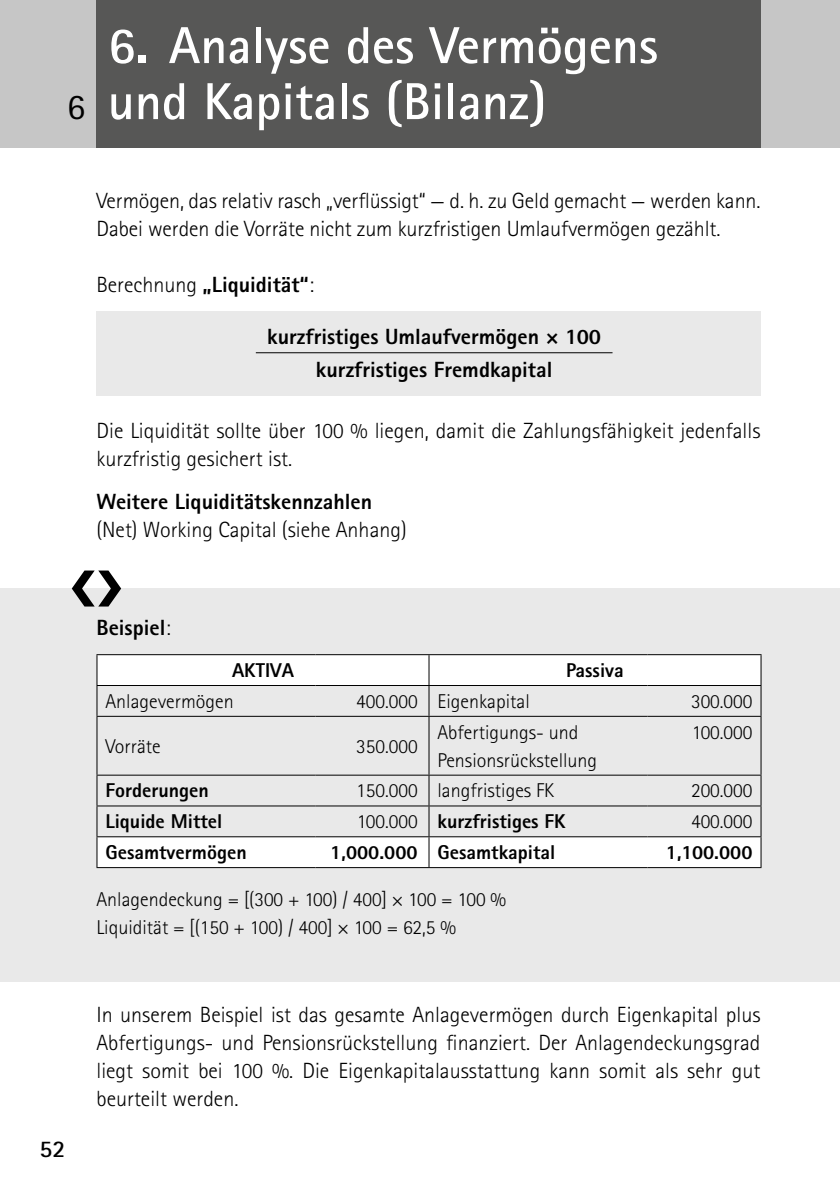
<style>
.page{position:relative;width:840px;height:1191px;background:#fff}
.page>*{position:absolute;margin:0;border:0;box-sizing:border-box;transform-origin:0 0}
.t1{font:700 52px/56px "Rotis Sans Serif Std";color:#fff}
.t2{font:36px "Rotis Sans Serif Std";color:#000}
.t3{font:700 24px "Rotis Sans Serif Std";color:#000}
.t4{font:300 22px/28px "Rotis Sans Serif Std";color:#000}
.t5{font:800 22px/33.6px "Rotis Sans Serif Std";color:#000;text-align:center}
.t6{font:300 20px/28px "Rotis Sans Serif Std";color:#000}
.t7{font:800 20px "Rotis Sans Serif Std";color:#000}
.s1{font-weight:300}
</style>
<div class="page">
<div style="left:0;top:588px;width:839px;height:393px;background:#e9e9e9"></div>
<svg style="left:72px;top:570px;width:49px;height:36px"></svg>
<div style="left:0;top:0;width:839px;height:147px;background:#c6c6c6"></div>
<div style="left:96px;top:0;width:664px;height:147px;background:#575756"></div>
<svg style="left:97px;top:655px;width:663px;height:212px"></svg>
<hr style="left:96px;top:654px;width:219px;height:1px;background:#000">
<hr style="left:96px;top:655px;width:1px;height:30px;background:#000">
<hr style="left:315px;top:654px;width:114px;height:1px;background:#000">
<hr style="left:429px;top:654px;width:218px;height:1px;background:#000">
<hr style="left:428px;top:655px;width:1px;height:30px;background:#000">
<hr style="left:647px;top:654px;width:114px;height:1px;background:#000">
<hr style="left:760px;top:655px;width:1px;height:30px;background:#000">
<hr style="left:96px;top:685px;width:219px;height:1px;background:#000">
<hr style="left:96px;top:686px;width:1px;height:30px;background:#000">
<hr style="left:315px;top:685px;width:114px;height:1px;background:#000">
<hr style="left:429px;top:685px;width:218px;height:1px;background:#000">
<hr style="left:428px;top:686px;width:1px;height:30px;background:#000">
<hr style="left:647px;top:685px;width:114px;height:1px;background:#000">
<hr style="left:760px;top:686px;width:1px;height:30px;background:#000">
<hr style="left:96px;top:716px;width:219px;height:1px;background:#000">
<hr style="left:96px;top:717px;width:1px;height:57px;background:#000">
<hr style="left:315px;top:716px;width:114px;height:1px;background:#000">
<hr style="left:429px;top:716px;width:218px;height:1px;background:#000">
<hr style="left:428px;top:717px;width:1px;height:57px;background:#000">
<hr style="left:647px;top:716px;width:114px;height:1px;background:#000">
<hr style="left:760px;top:717px;width:1px;height:57px;background:#000">
<hr style="left:96px;top:774px;width:219px;height:1px;background:#000">
<hr style="left:96px;top:775px;width:1px;height:30px;background:#000">
<hr style="left:315px;top:774px;width:114px;height:1px;background:#000">
<hr style="left:429px;top:774px;width:218px;height:1px;background:#000">
<hr style="left:428px;top:775px;width:1px;height:30px;background:#000">
<hr style="left:647px;top:774px;width:114px;height:1px;background:#000">
<hr style="left:760px;top:775px;width:1px;height:30px;background:#000">
<hr style="left:96px;top:805px;width:219px;height:1px;background:#000">
<hr style="left:96px;top:806px;width:1px;height:30px;background:#000">
<hr style="left:315px;top:805px;width:114px;height:1px;background:#000">
<hr style="left:429px;top:805px;width:218px;height:1px;background:#000">
<hr style="left:428px;top:806px;width:1px;height:30px;background:#000">
<hr style="left:647px;top:805px;width:114px;height:1px;background:#000">
<hr style="left:760px;top:806px;width:1px;height:30px;background:#000">
<hr style="left:96px;top:836px;width:219px;height:1px;background:#000">
<hr style="left:96px;top:837px;width:1px;height:30px;background:#000">
<hr style="left:315px;top:836px;width:114px;height:1px;background:#000">
<hr style="left:429px;top:836px;width:218px;height:1px;background:#000">
<hr style="left:428px;top:837px;width:1px;height:30px;background:#000">
<hr style="left:647px;top:836px;width:114px;height:1px;background:#000">
<hr style="left:760px;top:837px;width:1px;height:30px;background:#000">
<hr style="left:96px;top:867px;width:219px;height:1px;background:#000">
<hr style="left:315px;top:867px;width:114px;height:1px;background:#000">
<hr style="left:429px;top:867px;width:218px;height:1px;background:#000">
<hr style="left:647px;top:867px;width:114px;height:1px;background:#000">
<div style="left:96px;top:310px;width:664px;height:85px;background:#e9e9e9"></div>
<hr style="left:256px;top:352px;width:356px;height:1px;background:#000">
<h2 class="t2" style="left:67px;top:86px;width:20px">6</h2>
<h1 class="t1" style="left:108px;top:16px;width:551px">6. Analyse des Vermögens und Kapitals (Bilanz)</h1>
<p class="t4" style="left:96px;top:187px;width:665px">Vermögen, das relativ rasch „verflüssigt“ — d. h. zu Geld gemacht — werden kann.<br>Dabei werden die Vorräte nicht zum kurzfristigen Umlaufvermögen gezählt.</p>
<p class="t5" style="left:96px;top:267px;width:219px"><span class="s1">Berechnung</span> „Liquidität“<span class="s1">:</span></p>
<p class="t5" style="left:267px;top:319px;width:335px">kurzfristiges Umlaufvermögen × 100 kurzfristiges Fremdkapital</p>
<p class="t4" style="left:96px;top:416px;width:665px">Die Liquidität sollte über 100 % liegen, damit die Zahlungsfähigkeit jedenfalls kurzfristig gesichert ist.</p>
<p class="t5" style="left:96px;top:484px;width:277px">Weitere Liquiditätskennzahlen</p>
<p class="t4" style="left:96px;top:515px;width:311px">(Net) Working Capital (siehe Anhang)</p>
<p class="t3" style="left:40px;top:1133px;width:27px">52</p>
<p class="t5" style="left:96px;top:610px;width:76px">Beispiel<span class="s1">:</span></p>
<p class="t7" style="left:232px;top:657px;width:63px">AKTIVA</p>
<p class="t7" style="left:566px;top:657px;width:59px">Passiva</p>
<p class="t6" style="left:105px;top:687px;width:130px">Anlagevermögen</p>
<p class="t6" style="left:356px;top:687px;width:175px">400.000 Eigenkapital</p>
<p class="t6" style="left:690px;top:687px;width:63px">300.000</p>
<p class="t6" style="left:105px;top:732px;width:57px">Vorräte</p>
<p class="t6" style="left:356px;top:732px;width:63px">350.000</p>
<p class="t6" style="left:437px;top:718px;width:161px">Abfertigungs- und<br>Pensionsrückstellung</p>
<p class="t6" style="left:691px;top:718px;width:62px">100.000</p>
<p class="t7" style="left:105px;top:778px;width:105px">Forderungen</p>
<p class="t6" style="left:356px;top:776px;width:199px">150.000 langfristiges FK</p>
<p class="t6" style="left:690px;top:776px;width:63px">200.000</p>
<p class="t7" style="left:105px;top:808px;width:118px">Liquide Mittel</p>
<p class="t7" style="left:357px;top:808px;width:210px"><span class="s1">100.000</span> kurzfristiges FK</p>
<p class="t6" style="left:690px;top:807px;width:63px">400.000</p>
<p class="t7" style="left:105px;top:839px;width:143px">Gesamtvermögen</p>
<p class="t7" style="left:330px;top:839px;width:227px">1,000.000 Gesamtkapital</p>
<p class="t7" style="left:665px;top:839px;width:88px">1,100.000</p>
<p class="t6" style="left:96px;top:885px;width:411px">Anlagendeckung = [(300 + 100) / 400] × 100 = 100 %<br>Liquidität = [(150 + 100) / 400] × 100 = 62,5 %</p>
<p class="t4" style="left:96px;top:1000px;width:665px;text-align:justify">In unserem Beispiel ist das gesamte Anlagevermögen durch Eigenkapital plus Abfertigungs- und Pensionsrückstellung finanziert. Der Anlagendeckungsgrad liegt somit bei 100 %. Die Eigenkapitalausstattung kann somit als sehr gut beurteilt werden.</p>
</div>
